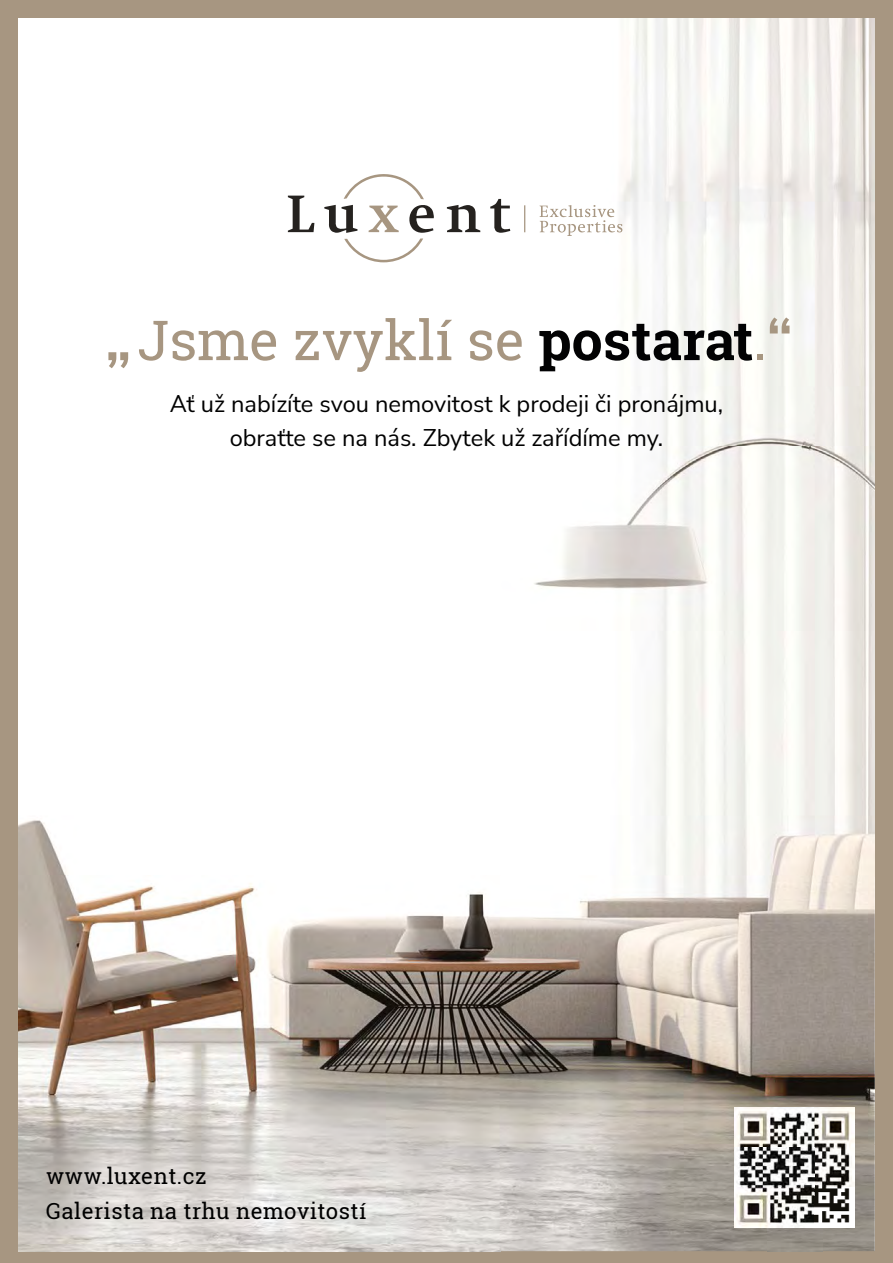
<style>
.page{position:relative;width:893px;height:1263px;background:#a79681}
.page>*{position:absolute;margin:0;border:0;box-sizing:border-box;transform-origin:0 0}
.t1{font:55.2px "Roboto Slab";color:#a79681}
.t2{font:23.55px/33.8px "Nunito Sans";color:#000;text-align:center}
.t3{font:22.2px/35.1px "Roboto Slab";letter-spacing:.02em;color:#000}
.s1{font-weight:700;color:#020203}
</style>
<div class="page">
<img style="left:18px;top:18px;width:857px;height:857px">
<img style="left:18px;top:875px;width:482px;height:376px">
<img style="left:500px;top:875px;width:375px;height:269px">
<img style="left:500px;top:1144px;width:268px;height:107px">
<img style="left:822px;top:1144px;width:53px;height:107px">
<img style="left:768px;top:1227px;width:54px;height:24px">
<img style="left:734px;top:1107px;width:120px;height:120px">
<svg style="left:344px;top:168px;width:80px;height:31px;background:#f6f4f2"></svg>
<svg style="left:288px;top:196px;width:26px;height:36px"></svg>
<svg style="left:324px;top:205px;width:110px;height:57px;background:#dcdad8"></svg>
<svg style="left:447px;top:205px;width:33px;height:27px"></svg>
<svg style="left:490px;top:199px;width:20px;height:34px"></svg>
<svg style="left:524px;top:205px;width:98px;height:31px;background:#efece9"></svg>
<svg style="left:770px;top:317px;width:19px;height:16px"></svg>
<svg style="left:108px;top:352px;width:20px;height:16px"></svg>
<h1 class="t1" style="left:137px;top:302px;width:631px">Jsme zvyklí se <span class="s1">postarat</span>.</h1>
<p class="t2" style="left:170px;top:386px;width:555px">Ať už nabízíte svou nemovitost k prodeji či pronájmu, obraťte se na nás. Zbytek už zařídíme my.</p>
<p class="t3" style="left:46px;top:1158px;width:322px">www.luxent.cz<br>Galerista na trhu nemovitostí</p>
</div>
